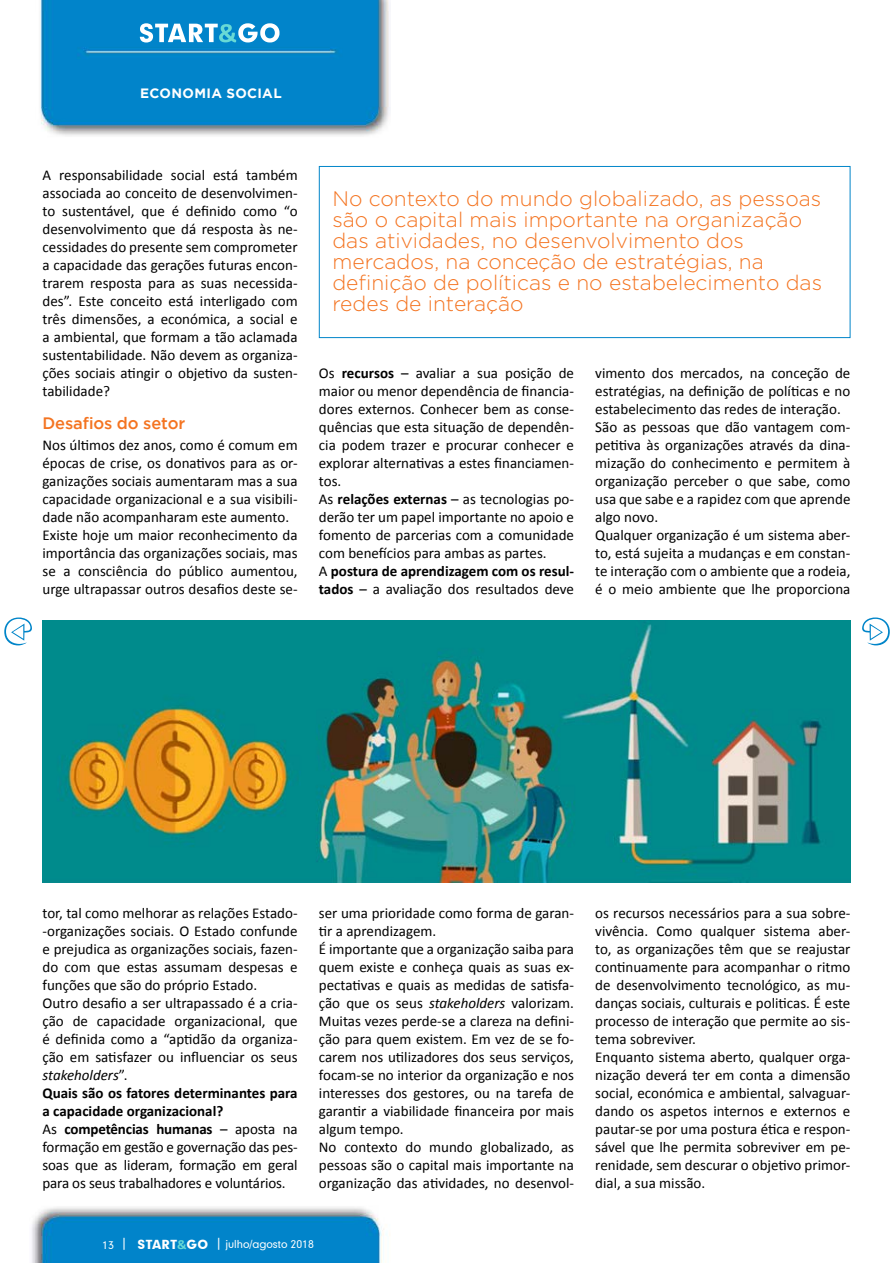
<style>
.page{position:relative;width:893px;height:1263px;background:#fff}
.page>*{position:absolute;margin:0;border:0;box-sizing:border-box;transform-origin:0 0}
.t1{font:300 21px/21px "Gotham";color:#f47421}
.t2{font:500 16.5px "Gotham";letter-spacing:-.01em;color:#f47421}
.t3{font:15px/18px "Calibri";color:#000}
.t4{font:700 13.5px "Gotham";letter-spacing:.025em;color:#fff}
.t5{font:10.5px "Geometric 706 BT Medium B";color:#fff}
.s1{font-weight:700}
.s2{font-style:italic}
.s3{font-style:inherit}
.s4{font-size:12px}
.s5{font-family:"Geometric 706 BT Black B";font-size:12px}
.s6{font-family:"Calibri";font-weight:700;font-size:13.5px;color:#68d9d5}
</style>
<div class="page">
<img style="left:32px;top:0;width:358px;height:1263px">
<svg style="left:862px;top:617px;width:28px;height:28px"></svg>
<svg style="left:4px;top:617px;width:28px;height:28px"></svg>
<svg style="left:140px;top:23px;width:140px;height:20px"></svg>
<div style="left:319px;top:166px;width:531px;height:172px;border:1px solid #0085c9"></div>
<img style="left:43px;top:620px;width:807px;height:263px">
<p class="t4" style="left:140px;top:85px;width:143px">ECONOMIA SOCIAL</p>
<p class="t3" style="left:43px;top:166px;width:257px;text-align:justify">A responsabilidade social está também associada ao conceito de desenvolvimen&shy;to sustentável, que é definido como “o desenvolvimento que dá resposta às ne&shy;cessidades do presente sem comprometer a capacidade das gerações futuras encon&shy;trarem resposta para as suas necessida&shy;des”. Este conceito está interligado com três dimensões, a económica, a social e a ambiental, que formam a tão aclamada sustentabilidade. Não devem as organiza&shy;ções sociais atingir o objetivo da susten&shy;tabilidade?</p>
<p class="t2" style="left:43px;top:414px;width:144px">Desafios do setor</p>
<p class="t3" style="left:43px;top:436px;width:257px">Nos últimos dez anos, como é comum em épocas de crise, os donativos para as or&shy;ganizações sociais aumentaram mas a sua capacidade organizacional e a sua visibili&shy;dade não acompanharam este aumento.<br>Existe hoje um maior reconhecimento da importância das organizações sociais, mas se a consciência do público aumentou, urge ultrapassar outros desafios deste se-</p>
<p class="t1" style="left:332px;top:188px;width:491px">No contexto do mundo globalizado, as pessoas são o capital mais importante na organização das atividades, no desenvolvimento dos mercados, na conceção de estratégias, na definição de políticas e no estabelecimento das redes de interação</p>
<p class="t3" style="left:319px;top:364px;width:257px">Os <span class="s1">recursos</span> – avaliar a sua posição de maior ou menor dependência de financia&shy;dores externos. Conhecer bem as conse&shy;quências que esta situação de dependên&shy;cia podem trazer e procurar conhecer e explorar alternativas a estes financiamen&shy;tos.<br>As <span class="s1">relações externas</span> – as tecnologias po&shy;derão ter um papel importante no apoio e fomento de parcerias com a comunidade com benefícios para ambas as partes.<br>A <span class="s1">postura de aprendizagem com os resul&shy;tados</span> – a avaliação dos resultados deve</p>
<p class="t3" style="left:595px;top:364px;width:257px">vimento dos mercados, na conceção de estratégias, na definição de políticas e no estabelecimento das redes de interação.<br>São as pessoas que dão vantagem com&shy;petitiva às organizações através da dina&shy;mização do conhecimento e permitem à organização perceber o que sabe, como usa que sabe e a rapidez com que aprende algo novo.<br>Qualquer organização é um sistema aber&shy;to, está sujeita a mudanças e em constan&shy;te interação com o ambiente que a rodeia, é o meio ambiente que lhe proporciona</p>
<p class="t3" style="left:43px;top:904px;width:257px">tor, tal como melhorar as relações Estado--organizações sociais. O Estado confunde e prejudica as organizações sociais, fazen&shy;do com que estas assumam despesas e funções que são do próprio Estado.<br>Outro desafio a ser ultrapassado é a cria&shy;ção de capacidade organizacional, que é definida como a “aptidão da organiza&shy;ção em satisfazer ou influenciar os seus <span class="s2">stakeholders</span>”.<br><span class="s1">Quais são os fatores determinantes para a capacidade organizacional?<br></span>As <span class="s1">competências humanas</span> – aposta na formação em gestão e governação das pes&shy;soas que as lideram, formação em geral para os seus trabalhadores e voluntários.</p>
<p class="t3" style="left:319px;top:904px;width:257px">ser uma prioridade como forma de garan&shy;tir a aprendizagem.<br>É importante que a organização saiba para quem existe e conheça quais as suas ex&shy;pectativas e quais as medidas de satisfa&shy;ção que os seus <span class="s2">stakeholders</span> valorizam.<br>Muitas vezes perde-se a clareza na defini&shy;ção para quem existem. Em vez de se fo&shy;carem nos utilizadores dos seus serviços, focam-se no interior da organização e nos interesses dos gestores, ou na tarefa de garantir a viabilidade financeira por mais algum tempo.<br>No contexto do mundo globalizado, as pessoas são o capital mais importante na organização das atividades, no desenvol-</p>
<p class="t3" style="left:595px;top:904px;width:257px">os recursos necessários para a sua sobre&shy;vivência. Como qualquer sistema aber&shy;to, as organizações têm que se reajustar continuamente para acompanhar o ritmo de desenvolvimento tecnológico, as mu&shy;danças sociais, culturais e politicas. É este processo de interação que permite ao sis&shy;tema sobreviver.<br>Enquanto sistema aberto, qualquer orga&shy;nização deverá ter em conta a dimensão social, económica e ambiental, salvaguar&shy;dando os aspetos internos e externos e pautar-se por uma postura ética e respon&shy;sável que lhe permita sobreviver em pe&shy;renidade, sem descurar o objetivo primor&shy;dial, a sua missão.</p>
<p class="t5" style="left:102px;top:1237px;width:213px"><span class="s3">13</span> <span class="s4">|</span> <span class="s5">START</span><span class="s6">&amp;</span><span class="s5">GO</span> <span class="s4">|</span> julho/agosto 2018</p>
</div>
